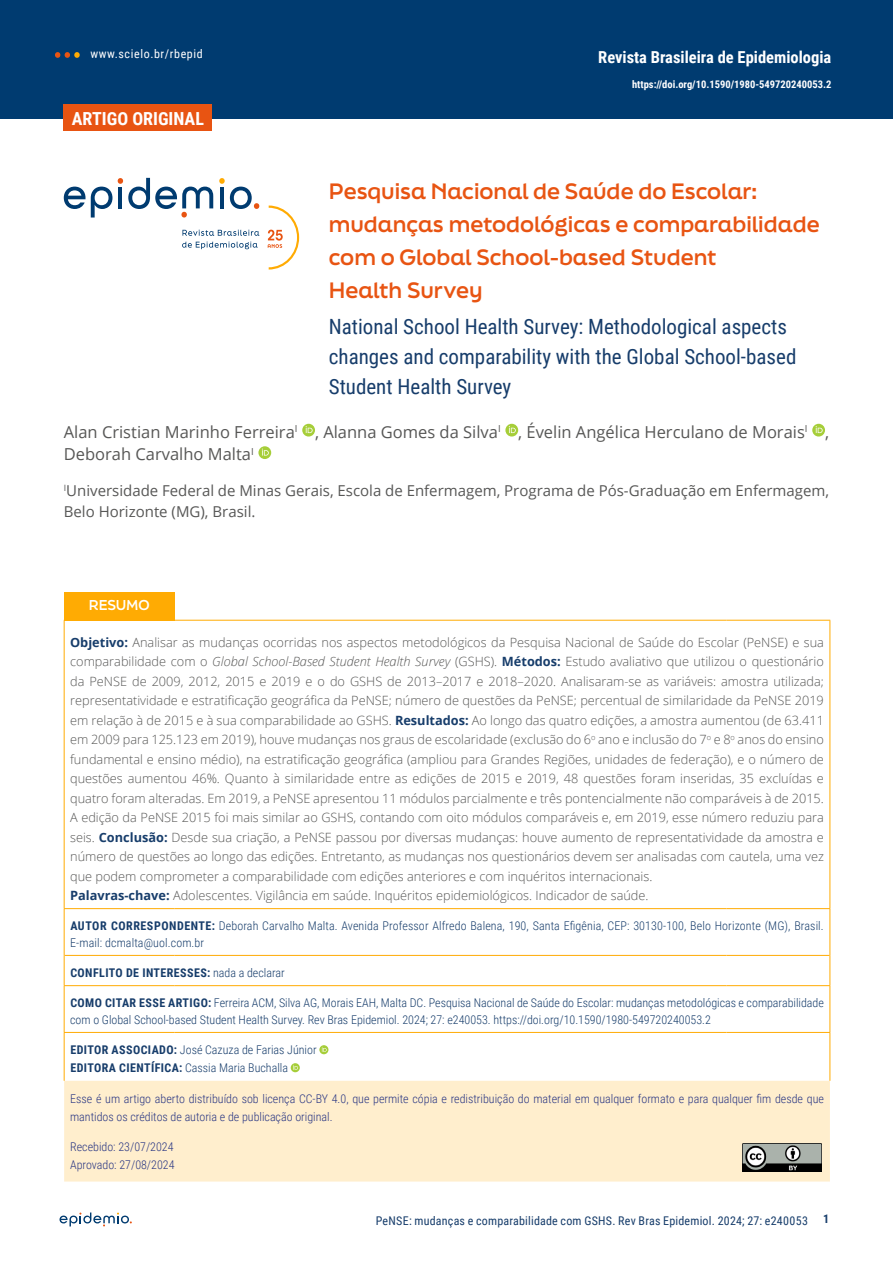
<style>
.page{position:relative;width:893px;height:1263px;background:#fff}
.page>*{position:absolute;margin:0;border:0;box-sizing:border-box;transform-origin:0 0}
.t1{font:21px/30px "Roboto Condensed";color:#173d6b}
.t2{font:700 21px/33px "Final Six";color:#e85412}
.t3{font:700 18px "Roboto Condensed";color:#fff}
.t4{font:16.5px/22.5px "Open Sans";color:#575756}
.t5{font:700 16.5px "Roboto Condensed";color:#fff}
.t6{font:15px/21px "Open Sans";color:#575756}
.t7{font:700 13.5px "Final Six";letter-spacing:-.01em;color:#fff}
.t8{font:300 12.75px/19.5px "Open Sans";color:#575756}
.t9{font:300 12px/16.5px "Roboto Condensed";color:#173d6b}
.t10{font:300 12px/18px "Roboto Condensed";color:#283583}
.t11{font:12px "Roboto Condensed";letter-spacing:.015em;color:#173d6b}
.t12{font:700 12px "Roboto Condensed";letter-spacing:.035em;color:#173d6b}
.t13{font:12px "Roboto Condensed";letter-spacing:.05em;color:#fff}
.t14{font:700 10.5px "Roboto Condensed";color:#fff}
.s1{font-weight:700;color:#173d6b}
.s2{font-style:italic}
.s3{font-weight:700}
.s4{font-weight:300}
</style>
<div class="page">
<svg style="left:60px;top:1212px;width:72px;height:14px"></svg>
<div style="left:0;top:0;width:893px;height:118px;background:#003b70"></div>
<svg style="left:55px;top:52px;width:25px;height:6px"></svg>
<svg style="left:302px;top:424px;width:13px;height:12px"></svg>
<svg style="left:306px;top:426px;width:7px;height:7px"></svg>
<svg style="left:505px;top:424px;width:13px;height:12px"></svg>
<svg style="left:509px;top:426px;width:7px;height:7px"></svg>
<svg style="left:812px;top:424px;width:13px;height:12px"></svg>
<svg style="left:816px;top:426px;width:7px;height:7px"></svg>
<svg style="left:258px;top:446px;width:13px;height:13px"></svg>
<svg style="left:262px;top:449px;width:7px;height:7px"></svg>
<svg style="left:64px;top:187px;width:48px;height:30px"></svg>
<svg style="left:118px;top:178px;width:95px;height:39px"></svg>
<svg style="left:219px;top:178px;width:40px;height:31px"></svg>
<svg style="left:182px;top:230px;width:77px;height:6px"></svg>
<svg style="left:182px;top:242px;width:76px;height:7px"></svg>
<svg style="left:268px;top:206px;width:31px;height:64px"></svg>
<div style="left:64px;top:105px;width:148px;height:26px;background:#e85412"></div>
<div style="left:64px;top:592px;width:110px;height:28px;background:#ffab03"></div>
<div style="left:64px;top:1081px;width:766px;height:100px;background:#ffeecd"></div>
<hr style="left:829px;top:621px;width:1px;height:287px;background:#ffab03">
<hr style="left:829px;top:986px;width:1px;height:46px;background:#ffab03">
<hr style="left:829px;top:909px;width:1px;height:46px;background:#ffab03">
<hr style="left:829px;top:955px;width:1px;height:30px;background:#ffab03">
<hr style="left:829px;top:1033px;width:1px;height:48px;background:#ffab03">
<hr style="left:64px;top:909px;width:1px;height:46px;background:#ffab03">
<hr style="left:64px;top:955px;width:1px;height:30px;background:#ffab03">
<hr style="left:65px;top:955px;width:109px;height:1px;background:#ffab03">
<hr style="left:174px;top:955px;width:552px;height:1px;background:#ffab03">
<hr style="left:726px;top:955px;width:103px;height:1px;background:#ffab03">
<hr style="left:64px;top:1033px;width:1px;height:48px;background:#ffab03">
<hr style="left:64px;top:620px;width:110px;height:1px;background:#ffab03">
<hr style="left:64px;top:621px;width:1px;height:287px;background:#ffab03">
<hr style="left:174px;top:620px;width:552px;height:1px;background:#ffab03">
<hr style="left:726px;top:620px;width:104px;height:1px;background:#ffab03">
<hr style="left:64px;top:908px;width:110px;height:1px;background:#ffab03">
<hr style="left:174px;top:908px;width:552px;height:1px;background:#ffab03">
<hr style="left:726px;top:908px;width:104px;height:1px;background:#ffab03">
<hr style="left:64px;top:985px;width:110px;height:1px;background:#ffab03">
<hr style="left:64px;top:986px;width:1px;height:46px;background:#ffab03">
<hr style="left:174px;top:985px;width:552px;height:1px;background:#ffab03">
<hr style="left:726px;top:985px;width:104px;height:1px;background:#ffab03">
<hr style="left:64px;top:1032px;width:110px;height:1px;background:#ffab03">
<hr style="left:174px;top:1032px;width:552px;height:1px;background:#ffab03">
<hr style="left:726px;top:1032px;width:104px;height:1px;background:#ffab03">
<svg style="left:319px;top:1045px;width:9px;height:9px"></svg>
<svg style="left:322px;top:1047px;width:5px;height:5px"></svg>
<svg style="left:291px;top:1063px;width:9px;height:9px"></svg>
<svg style="left:293px;top:1065px;width:5px;height:5px"></svg>
<img style="left:742px;top:1144px;width:79px;height:27px">
<p class="t13" style="left:90px;top:45px;width:114px">www.scielo.br/rbepid</p>
<h2 class="t3" style="left:72px;top:106px;width:134px">ARTIGO ORIGINAL</h2>
<p class="t5" style="left:598px;top:46px;width:235px">Revista Brasileira de Epidemiologia</p>
<p class="t14" style="left:632px;top:77px;width:201px">https://doi.org/10.1590/1980-549720240053.2</p>
<h1 class="t2" style="left:329px;top:174px;width:492px">Pesquisa Nacional de Saúde do Escolar: mudanças metodológicas e comparabilidade com o Global School-based Student<br>Health Survey</h1>
<h1 class="t1" style="left:329px;top:311px;width:469px">National School Health Survey: Methodological aspects changes and comparability with the Global School-based<br>Student Health Survey</h1>
<p class="t4" style="left:64px;top:420px;width:767px">Alan Cristian Marinho Ferreira<sup>I</sup> , Alanna Gomes da Silva<sup>I</sup> , Évelin Angélica Herculano de Morais<sup>I</sup> ,<br>Deborah Carvalho Malta<sup>I</sup></p>
<p class="t6" style="left:64px;top:480px;width:767px"><sup>I</sup>Universidade Federal de Minas Gerais, Escola de Enfermagem, Programa de Pós-Graduação em Enfermagem,<br>Belo Horizonte (MG), Brasil.</p>
<p class="t7" style="left:89px;top:595px;width:62px">RESUMO</p>
<p class="t8" style="left:70px;top:632px;width:755px"><span class="s1">Objetivo:</span> Analisar as mudanças ocorridas nos aspectos metodológicos da Pesquisa Nacional de Saúde do Escolar (PeNSE) e sua comparabilidade com o <span class="s2">Global School-Based Student Health Survey</span> (GSHS). <span class="s1">Métodos:</span> Estudo avaliativo que utilizou o questionário da PeNSE de 2009, 2012, 2015 e 2019 e o do GSHS de 2013–2017 e 2018–2020. Analisaram-se as variáveis: amostra utilizada; representatividade e estratificação geográfica da PeNSE; número de questões da PeNSE; percentual de similaridade da PeNSE 2019 em relação à de 2015 e à sua comparabilidade ao GSHS. <span class="s1">Resultados:</span> Ao longo das quatro edições, a amostra aumentou (de 63.411 em 2009 para 125.123 em 2019), houve mudanças nos graus de escolaridade (exclusão do 6<sup>o</sup> ano e inclusão do 7<sup>o</sup> e 8<sup>o</sup> anos do ensino fundamental e ensino médio), na estratificação geográfica (ampliou para Grandes Regiões, unidades de federação), e o número de questões aumentou 46%. Quanto à similaridade entre as edições de 2015 e 2019, 48 questões foram inseridas, 35 excluídas e quatro foram alteradas. Em 2019, a PeNSE apresentou 11 módulos parcialmente e três pontencialmente não comparáveis à de 2015.<br>A edição da PeNSE 2015 foi mais similar ao GSHS, contando com oito módulos comparáveis e, em 2019, esse número reduziu para seis. <span class="s1">Conclusão:</span> Desde sua criação, a PeNSE passou por diversas mudanças: houve aumento de representatividade da amostra e número de questões ao longo das edições. Entretanto, as mudanças nos questionários devem ser analisadas com cautela, uma vez que podem comprometer a comparabilidade com edições anteriores e com inquéritos internacionais.<br><span class="s1">Palavras-chave:</span> Adolescentes. Vigilância em saúde. Inquéritos epidemiológicos. Indicador de saúde.</p>
<p class="t9" style="left:70px;top:917px;width:755px"><span class="s3">AUTOR CORRESPONDENTE:</span> Deborah Carvalho Malta. Avenida Professor Alfredo Balena, 190, Santa Efigênia, CEP: 30130-100, Belo Horizonte (MG), Brasil.<br>E-mail: dcmalta@uol.com.br</p>
<p class="t12" style="left:70px;top:964px;width:216px">CONFLITO DE INTERESSES: <span class="s4">nada a declarar</span></p>
<p class="t9" style="left:70px;top:994px;width:755px"><span class="s3">COMO CITAR ESSE ARTIGO:</span> Ferreira ACM, Silva AG, Morais EAH, Malta DC. Pesquisa Nacional de Saúde do Escolar: mudanças metodológicas e comparabilidade com o Global School-based Student Health Survey. Rev Bras Epidemiol. 2024; 27: e240053. https://doi.org/10.1590/1980-549720240053.2</p>
<p class="t9" style="left:70px;top:1040px;width:248px;line-height:18px"><span class="s3">EDITOR ASSOCIADO:</span> José Cazuza de Farias Júnior<br><span class="s3">EDITORA CIENTÍFICA:</span> Cassia Maria Buchalla</p>
<p class="t10" style="left:70px;top:1089px;width:755px">Esse é um artigo aberto distribuído sob licença CC-BY 4.0, que permite cópia e redistribuição do material em qualquer formato e para qualquer fim desde que mantidos os créditos de autoria e de publicação original.</p>
<p class="t10" style="left:70px;top:1137px;width:106px">Recebido: 23/07/2024<br>Aprovado: 27/08/2024</p>
<p class="t11" style="left:376px;top:1212px;width:434px">PeNSE: mudanças e comparabilidade com GSHS. Rev Bras Epidemiol. 2024; 27: e240053</p>
<p class="t12" style="left:823px;top:1211px;width:8px">1</p>
</div>
